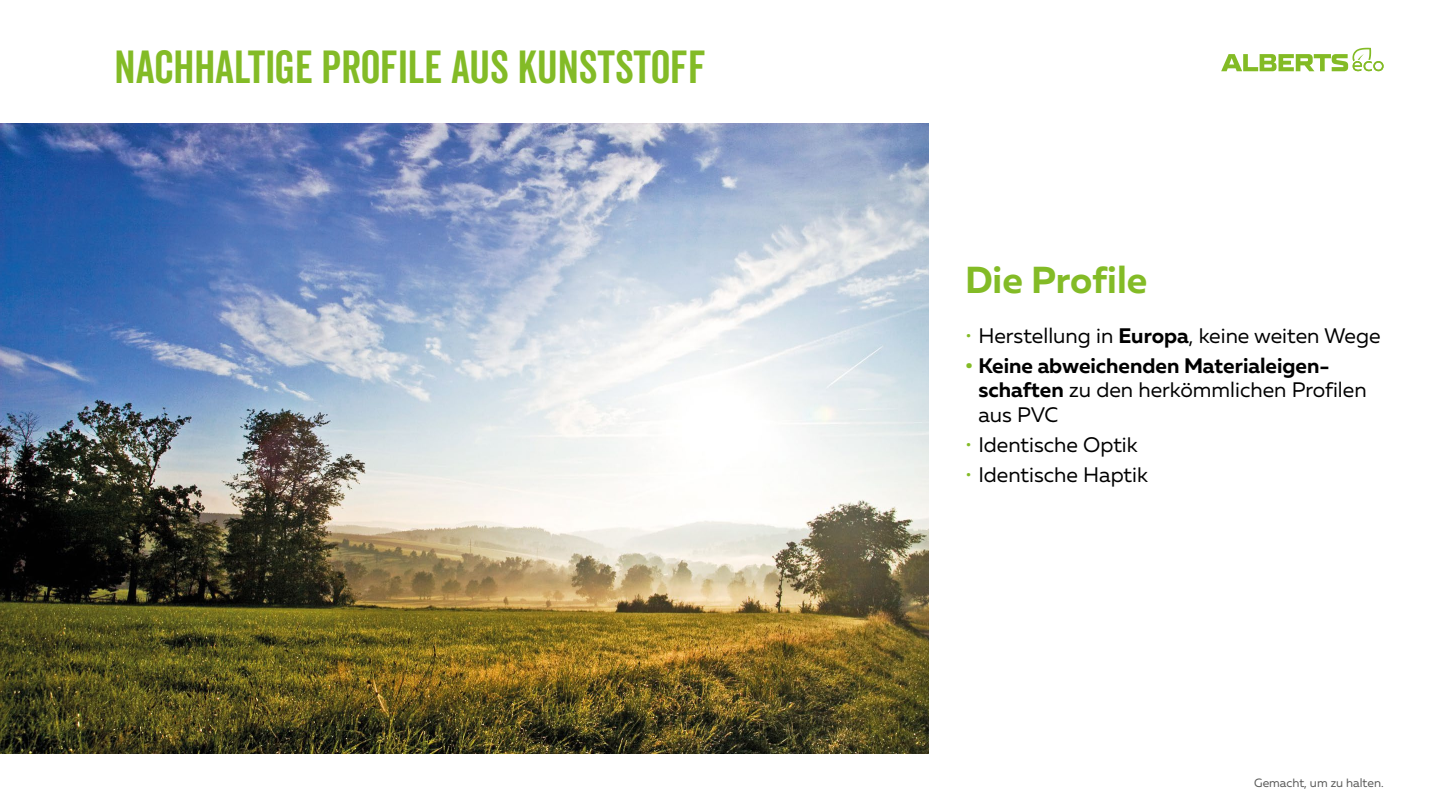
<style>
.page{position:relative;width:1440px;height:810px;background:#fff}
.page>*{position:absolute;margin:0;border:0;box-sizing:border-box;transform-origin:0 0}
.HEAD{font:45px "Veneer Clean";color:#83bb26}
.t1{font:700 37.5px "Muller";letter-spacing:-.005em;color:#83bb26}
.t2{font:700 21px/24.8px "Muller";color:#000}
.t3{font:21px "Muller";color:#000}
.t4{font:12px "Muller";color:#575756}
.s1{color:#83bb26}
.s2{font-weight:700}
.s3{font-weight:400}
</style>
<div class="page">
<svg style="left:1221px;top:48px;width:163px;height:23px"></svg>
<img style="left:0;top:124px;width:929px;height:630px">
<p class="HEAD" style="left:115px;top:40px;width:593px">NACHHALTIGE PROFILE AUS KUNSTSTOFF</p>
<p class="t1" style="left:965px;top:257px;width:184px">Die Profile</p>
<p class="t3" style="left:965px;top:323px;width:417px"><span class="s1">•</span> Herstellung in <span class="s2">Europa</span>, keine weiten Wege</p>
<p class="t2" style="left:978px;top:353px;width:390px;text-indent:-14px"><span class="s1">•</span> Keine abweichenden Materialeigen&shy;schaften <span class="s3">zu den herkömmlichen Profilen aus PVC</span></p>
<p class="t3" style="left:965px;top:432px;width:174px"><span class="s1">•</span> Identische Optik</p>
<p class="t3" style="left:965px;top:462px;width:185px"><span class="s1">•</span> Identische Haptik</p>
<p class="t4" style="left:1254px;top:775px;width:131px">Gemacht, um zu halten.</p>
</div>
